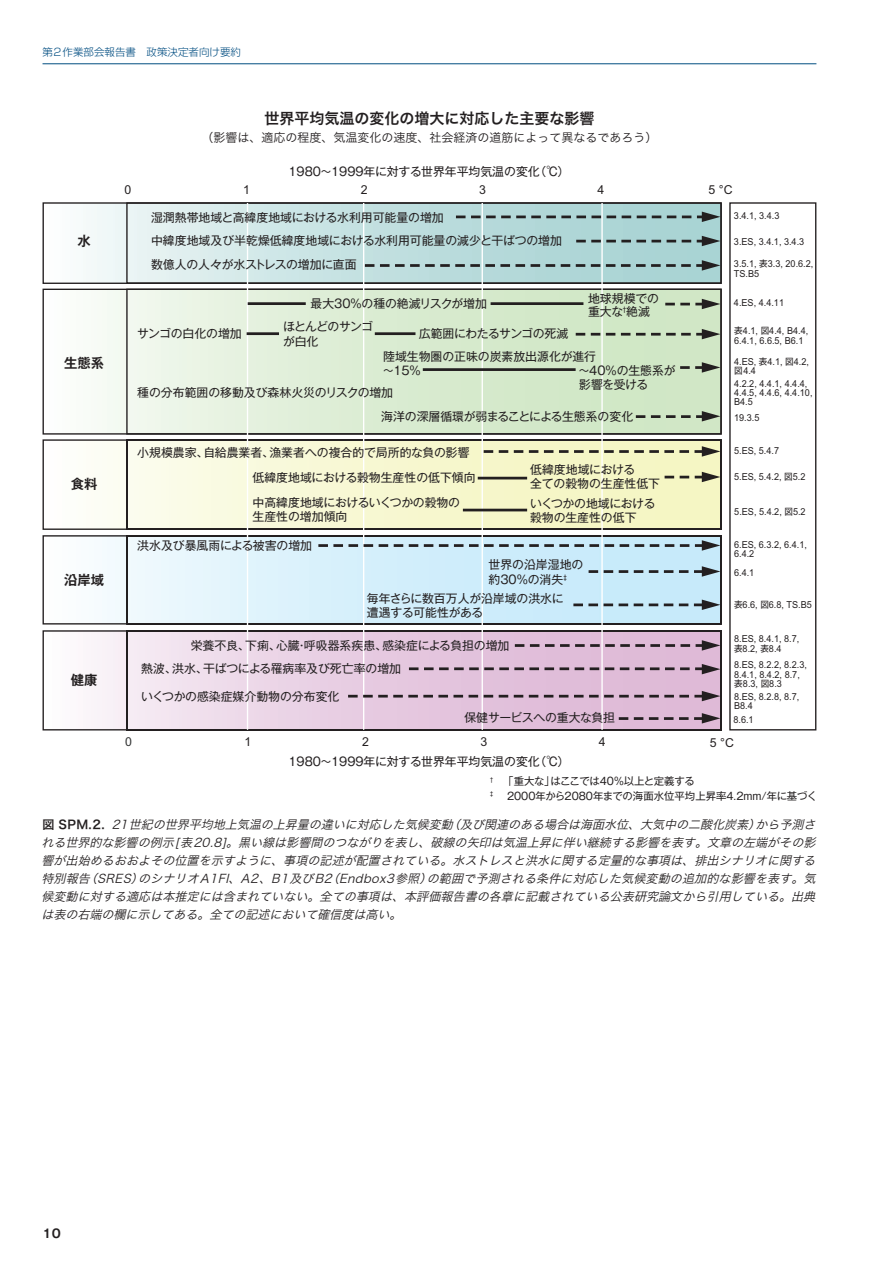
<style>
.page{position:relative;width:893px;height:1263px;background:#fff}
.page>*{position:absolute;margin:0;border:0;box-sizing:border-box;transform-origin:0 0}
.図タイトル{font:15px "Hira Kaku Pro W6";color:#231f20}
.t1{font:13.35px "Gothic MB101 Pr 5 De Bold 90 pv RKSJ H";color:#231f20}
.t2{font:12.3px "Arial";color:#231f20}
.t3{font:12.3px "Arial";color:#313232}
.図表解説{font:italic 12px/18px "Hira Kaku Pro W3";color:#231f20;text-align:justify}
.図タイトル-2{font:12px "Hira Kaku Pro W3";color:#231f20}
.t4{font:700 12px "Gothic MB101 Pr 5 De";color:#231f20}
.t5{font:11.85px/14.2px "Gothic MB101 Pr 5 Regular 90 pv RKSJ H";letter-spacing:-.005em;color:#231f20}
.t6{font:11.85px/14.2px "Gothic MB101 Pr 5 Regular 90 pv RKSJ H";letter-spacing:-.065em;color:#231f20}
.t7{font:300 10.5px "Shin Go Pr 5";color:#004d81}
.t8{font:10.35px "Gothic MB101 Pr 5 Regular 90 pv RKSJ H";color:#231f20}
.t9{font:10.35px "Gothic MB101 Pr 5 Regular 90 pv RKSJ H";letter-spacing:-.03em;color:#231f20}
.t10{font:9.6px/9.6px "Arial";color:#231f20;scale:.95 1}
.t11{font:6px "Gothic MB101 Pr 5 Regular 90 pv RKSJ H";color:#231f20}
.s1{font-family:"Gothic MB101 Pr 5 Regular 90 pv RKSJ H";font-size:9px}
.s2{font-family:"Hira Kaku Pro W6";font-style:normal}
</style>
<div class="page">
<svg style="left:43px;top:202px;width:773px;height:529px"></svg>
<hr style="left:247px;top:203px;width:1px;height:527px;background:#fff">
<hr style="left:363px;top:203px;width:1px;height:527px;background:#fff">
<hr style="left:482px;top:203px;width:1px;height:527px;background:#fff">
<hr style="left:601px;top:203px;width:2px;height:527px;background:#fff">
<svg style="left:456px;top:212px;width:264px;height:10px;background:#93b1b2"></svg>
<svg style="left:576px;top:236px;width:144px;height:10px"></svg>
<svg style="left:365px;top:260px;width:355px;height:11px;background:#9ab7b8"></svg>
<svg style="left:665px;top:299px;width:55px;height:10px"></svg>
<svg style="left:576px;top:329px;width:144px;height:10px"></svg>
<svg style="left:680px;top:362px;width:40px;height:11px"></svg>
<svg style="left:665px;top:472px;width:55px;height:10px"></svg>
<svg style="left:484px;top:446px;width:236px;height:11px;background:#cecda7"></svg>
<svg style="left:589px;top:566px;width:131px;height:11px"></svg>
<svg style="left:318px;top:540px;width:402px;height:11px;background:#afc8d4"></svg>
<svg style="left:573px;top:600px;width:147px;height:10px"></svg>
<svg style="left:409px;top:664px;width:311px;height:10px;background:#bb9fb5"></svg>
<svg style="left:348px;top:691px;width:372px;height:10px;background:#bca1b6"></svg>
<svg style="left:619px;top:713px;width:101px;height:10px"></svg>
<svg style="left:636px;top:411px;width:84px;height:10px"></svg>
<svg style="left:515px;top:640px;width:205px;height:11px;background:#bb9eb5"></svg>
<hr style="left:375px;top:332px;width:40px;height:3px;background:#231f20">
<hr style="left:423px;top:368px;width:153px;height:3px;background:#231f20">
<hr style="left:247px;top:332px;width:32px;height:3px;background:#231f20">
<hr style="left:491px;top:302px;width:92px;height:3px;background:#231f20">
<hr style="left:478px;top:477px;width:49px;height:2px;background:#231f20">
<hr style="left:463px;top:509px;width:64px;height:2px;background:#231f20">
<hr style="left:248px;top:302px;width:58px;height:3px;background:#231f20">
<hr style="left:43px;top:63px;width:773px;height:1px;background:#004d81">
<p class="t7" style="left:43px;top:43px;width:200px">第2作業部会報告書　政策決定者向け要約</p>
<p class="図タイトル" style="left:264px;top:105px;width:331px">世界平均気温の変化の増大に対応した主要な影響</p>
<p class="図タイトル-2" style="left:201px;top:127px;width:457px">（影響は、適応の程度、気温変化の速度、社会経済の道筋によって異なるであろう）</p>
<p class="t5" style="left:288px;top:164px;width:283px">1980～1999年に対する世界年平均気温の変化（℃）</p>
<p class="t1" style="left:78px;top:230px;width:15px">水</p>
<p class="t1" style="left:64px;top:352px;width:42px">生態系</p>
<p class="t1" style="left:71px;top:473px;width:28px">食料</p>
<p class="t1" style="left:64px;top:569px;width:42px">沿岸域</p>
<p class="t1" style="left:71px;top:669px;width:28px">健康</p>
<p class="t2" style="left:125px;top:183px;width:8px">0</p>
<p class="t2" style="left:243px;top:183px;width:8px">1</p>
<p class="t2" style="left:361px;top:183px;width:8px">2</p>
<p class="t2" style="left:479px;top:183px;width:8px">3</p>
<p class="t2" style="left:597px;top:183px;width:8px">4</p>
<p class="t2" style="left:709px;top:183px;width:26px">5 °C</p>
<p class="t5" style="left:151px;top:204px;width:412px;line-height:23.7px">湿潤熱帯地域と高緯度地域における水利用可能量の増加<br>中緯度地域及び半乾燥低緯度地域における水利用可能量の減少と干ばつの増加数億人の人々が水ストレスの増加に直面</p>
<p class="t5" style="left:310px;top:295px;width:178px">最大30％の種の絶滅リスクが増加</p>
<p class="t5" style="left:137px;top:326px;width:106px">サンゴの白化の増加</p>
<p class="t5" style="left:588px;top:291px;width:72px;line-height:12.6px">地球規模での重大な<sup>†</sup>絶滅</p>
<p class="t6" style="left:283px;top:319px;width:92px">ほとんどのサンゴが白化</p>
<p class="t5" style="left:383px;top:322px;width:214px;line-height:22.2px;text-indent:36px">広範囲にわたるサンゴの死滅<br>陸域生物圏の正味の炭素放出源化が進行</p>
<p class="t5" style="left:382px;top:362px;width:40px">～15％</p>
<p class="t5" style="left:578px;top:362px;width:99px">～40％の生態系が影響を受ける</p>
<p class="t5" style="left:137px;top:385px;width:257px">種の分布範囲の移動及び森林火災のリスクの増加</p>
<p class="t5" style="left:381px;top:408px;width:253px">海洋の深層循環が弱まることによる生態系の変化</p>
<p class="t5" style="left:137px;top:444px;width:334px">小規模農家、自給農業者、漁業者への複合的で局所的な負の影響</p>
<p class="t5" style="left:530px;top:461px;width:131px">低緯度地域における<br>全ての穀物の生産性低下</p>
<p class="t5" style="left:530px;top:495px;width:127px">いくつかの地域における穀物の生産性の低下</p>
<p class="t5" style="left:489px;top:557px;width:96px">世界の沿岸湿地の約30％の消失<sup>‡</sup></p>
<p class="t5" style="left:367px;top:590px;width:198px">毎年さらに数百万人が沿岸域の洪水に遭遇する可能性がある</p>
<p class="t5" style="left:253px;top:465px;width:225px;line-height:24.3px">低緯度地域における穀物生産性の低下傾向中高緯度地域におけるいくつかの穀物の</p>
<p class="t5" style="left:253px;top:508px;width:96px">生産性の増加傾向</p>
<p class="t5" style="left:137px;top:537px;width:176px">洪水及び暴風雨による被害の増加</p>
<p class="t5" style="left:191px;top:637px;width:320px">栄養不良、下痢、心臓・呼吸器系疾患、感染症による負担の増加</p>
<p class="t5" style="left:141px;top:661px;width:261px">熱波、洪水、干ばつによる罹病率及び死亡率の増加</p>
<p class="t5" style="left:141px;top:688px;width:200px">いくつかの感染症媒介動物の分布変化</p>
<p class="t5" style="left:464px;top:710px;width:152px">保健サービスへの重大な負担</p>
<p class="t10" style="left:734px;top:211px;width:49px">3.4.1, 3.4.3</p>
<p class="t10" style="left:734px;top:237px;width:76px">3.ES, 3.4.1, 3.4.3</p>
<p class="t10" style="left:734px;top:259px;width:85px">3.5.1, <span class="s1">表</span>3.3, 20.6.2,<br>TS.B5</p>
<p class="t10" style="left:734px;top:298px;width:54px">4.ES, 4.4.11</p>
<p class="t10" style="left:734px;top:326px;width:80px"><span class="s1">表</span>4.1, <span class="s1">図</span>4.4, B4.4,<br>6.4.1, 6.6.5, B6.1</p>
<p class="t10" style="left:734px;top:356px;width:80px">4.ES, <span class="s1">表</span>4.1, <span class="s1">図</span>4.2,<span class="s1">図</span>4.4</p>
<p class="t10" style="left:734px;top:413px;width:28px">19.3.5</p>
<p class="t10" style="left:734px;top:379px;width:84px;line-height:9px">4.2.2, 4.4.1, 4.4.4,<br>4.4.5, 4.4.6, 4.4.10,<br>B4.5</p>
<p class="t10" style="left:734px;top:446px;width:49px">5.ES, 5.4.7</p>
<p class="t10" style="left:734px;top:472px;width:77px">5.ES, 5.4.2, <span class="s1">図</span>5.2</p>
<p class="t10" style="left:734px;top:507px;width:77px">5.ES, 5.4.2, <span class="s1">図</span>5.2</p>
<p class="t10" style="left:734px;top:539px;width:78px">6.ES, 6.3.2, 6.4.1,<br>6.4.2</p>
<p class="t10" style="left:734px;top:568px;width:23px">6.4.1</p>
<p class="t10" style="left:734px;top:600px;width:83px"><span class="s1">表</span>6.6, <span class="s1">図</span>6.8, TS.B5</p>
<p class="t10" style="left:734px;top:634px;width:70px">8.ES, 8.4.1, 8.7,<span class="s1">表</span>8.2, <span class="s1">表</span>8.4</p>
<p class="t10" style="left:734px;top:660px;width:78px">8.ES, 8.2.2, 8.2.3,<br>8.4.1, 8.4.2, 8.7,<span class="s1">表</span>8.3, <span class="s1">図</span>8.3</p>
<p class="t10" style="left:734px;top:691px;width:70px">8.ES, 8.2.8, 8.7,<br>B8.4</p>
<p class="t10" style="left:733px;top:714px;width:23px">8.6.1</p>
<p class="t3" style="left:125px;top:735px;width:8px">0</p>
<p class="t2" style="left:245px;top:735px;width:8px">1</p>
<p class="t2" style="left:362px;top:735px;width:8px">2</p>
<p class="t2" style="left:480px;top:735px;width:8px">3</p>
<p class="t2" style="left:599px;top:735px;width:8px">4</p>
<p class="t2" style="left:710px;top:735px;width:26px">5 °C</p>
<p class="t5" style="left:288px;top:753px;width:283px">1980～1999年に対する世界年平均気温の変化（℃）</p>
<p class="t9" style="left:490px;top:772px;width:206px"><sup>†</sup> 「重大な」はここでは40％以上と定義する</p>
<p class="t11" style="left:490px;top:789px;width:5px">‡</p>
<p class="t8" style="left:507px;top:787px;width:312px">2000年から2080年までの海面水位平均上昇率4.2mm/年に基づく</p>
<p class="図表解説" style="left:41px;top:815px;width:780px"><span class="s2">図 S P M . 2 .</span> 21世紀の世界平均地上気温の上昇量の違いに対応した気候変動（及び関連のある場合は海面水位、大気中の二酸化炭素）から予測される世界的な影響の例示[表20.8]。黒い線は影響間のつながりを表し、破線の矢印は気温上昇に伴い継続する影響を表す。文章の左端がその影響が出始めるおおよその位置を示すように、事項の記述が配置されている。水ストレスと洪水に関する定量的な事項は、排出シナリオに関する特別報告（SRES）のシナリオA1FI、A2、B1及びB2（Endbox3参照）の範囲で予測される条件に対応した気候変動の追加的な影響を表す。気候変動に対する適応は本推定には含まれていない。全ての事項は、本評価報告書の各章に記載されている公表研究論文から引用している。出典は表の右端の欄に示してある。全ての記述において確信度は高い。</p>
<p class="t4" style="left:43px;top:1223px;width:20px">10</p>
</div>
